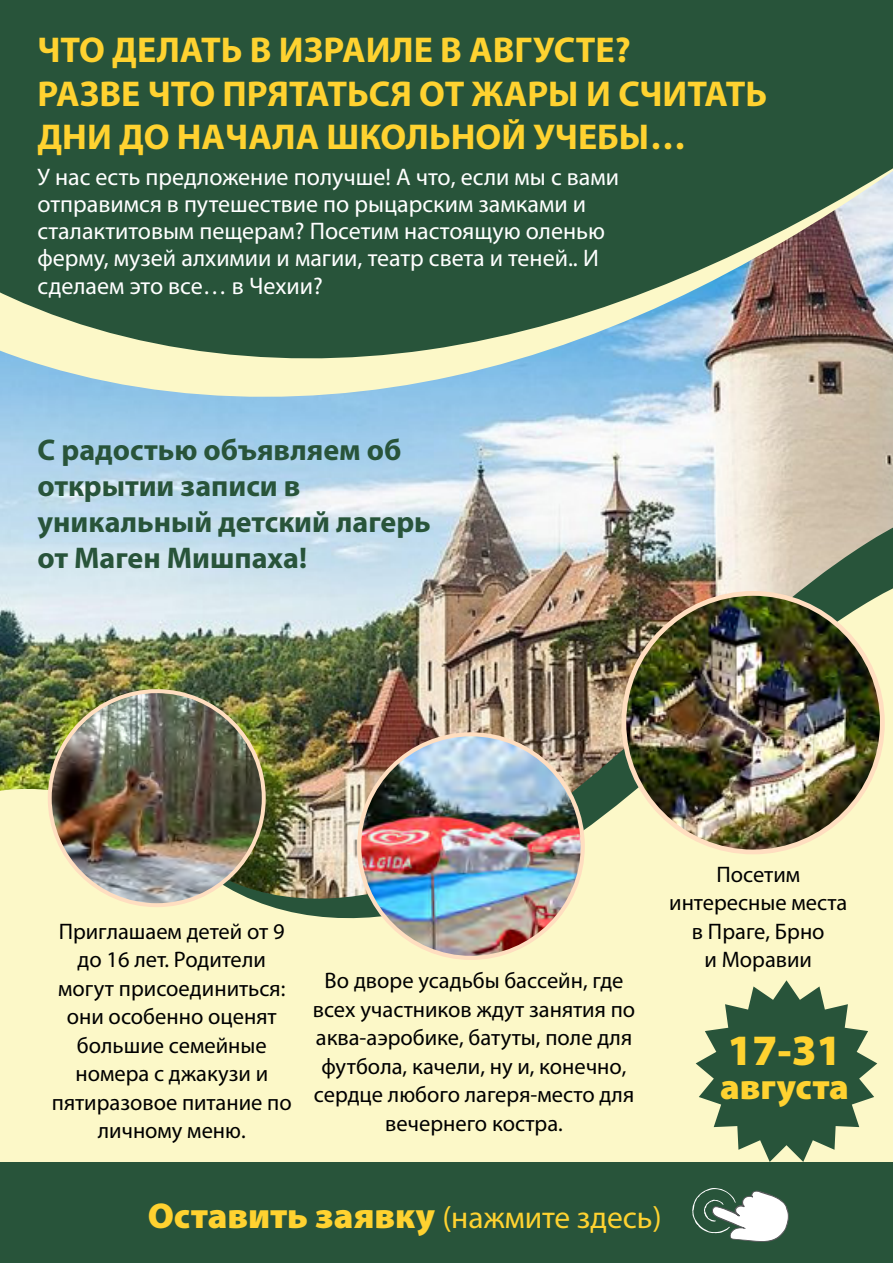
<style>
.page{position:relative;width:893px;height:1263px;background:#fff}
.page>*{position:absolute;margin:0;border:0;box-sizing:border-box;transform-origin:0 0}
.t1{font:900 43.5px "Myriad Pro";color:#ffd230}
.t2{font:700 36px/43.2px "Myriad Pro";color:#ffd230}
.t3{font:900 36px "Myriad Pro";color:#ffd230}
.t4{font:700 30px/36px "Myriad Pro";color:#28543a}
.t5{font:24px/27px "Myriad Pro";color:#fff}
.t6{font:22.5px/28.5px "Myriad Pro";color:#000;text-align:center}
.s1{font-weight:400;font-size:31.5px}
</style>
<div class="page">
<img style="left:0;top:411px;width:893px;height:93px">
<svg style="left:0;top:373px;width:893px;height:38px"></svg>
<svg style="left:0;top:0;width:893px;height:373px;fill:#28543a"></svg>
<svg style="left:0;top:504px;width:893px;height:64px"></svg>
<img style="left:0;top:568px;width:893px;height:595px">
<img style="left:621px;top:591px;width:264px;height:263px">
<img style="left:357px;top:732px;width:228px;height:228px">
<img style="left:48px;top:689px;width:218px;height:218px">
<div style="left:0;top:1163px;width:893px;height:100px;background:#28543a"></div>
<svg style="left:696px;top:980px;width:181px;height:182px"></svg>
<svg style="left:692px;top:1188px;width:97px;height:54px"></svg>
<h2 class="t2" style="left:38px;top:27px;width:731px">ЧТО ДЕЛАТЬ В ИЗРАИЛЕ В АВГУСТЕ?<br>РАЗВЕ ЧТО ПРЯТАТЬСЯ ОТ ЖАРЫ И СЧИТАТЬ<br>ДНИ ДО НАЧАЛА ШКОЛЬНОЙ УЧЕБЫ…</h2>
<p class="t5" style="left:38px;top:164px;width:583px">У нас есть предложение получше! А что, если мы с вами отправимся в путешествие по рыцарским замками и сталактитовым пещерам? Посетим настоящую оленью ферму, музей алхимии и магии, театр света и теней.. И сделаем это все… в Чехии?</p>
<h3 class="t4" style="left:38px;top:431px;width:395px">С радостью объявляем об открытии записи в уникальный детский лагерь от Маген Мишпаха!</h3>
<p class="t6" style="left:52px;top:917px;width:241px">Приглашаем детей от 9 до 16 лет. Родители могут присоединиться: они особенно оценят большие семейные номера с джакузи и пятиразовое питание по личному меню.</p>
<p class="t6" style="left:313px;top:966px;width:324px">Во дворе усадьбы бассейн, где всех участников ждут занятия по аква-аэробике, батуты, поле для футбола, качели, ну и, конечно, сердце любого лагеря-место для вечернего костра.</p>
<p class="t6" style="left:669px;top:860px;width:180px">Посетим интересные места в Праге, Брно<br>и Моравии</p>
<h1 class="t1" style="left:728px;top:1026px;width:115px">17-31</h1>
<h2 class="t3" style="left:720px;top:1066px;width:130px">августа</h2>
<h2 class="t3" style="left:148px;top:1195px;width:515px">Оставить заявку <span class="s1">(нажмите здесь)</span></h2>
</div>
